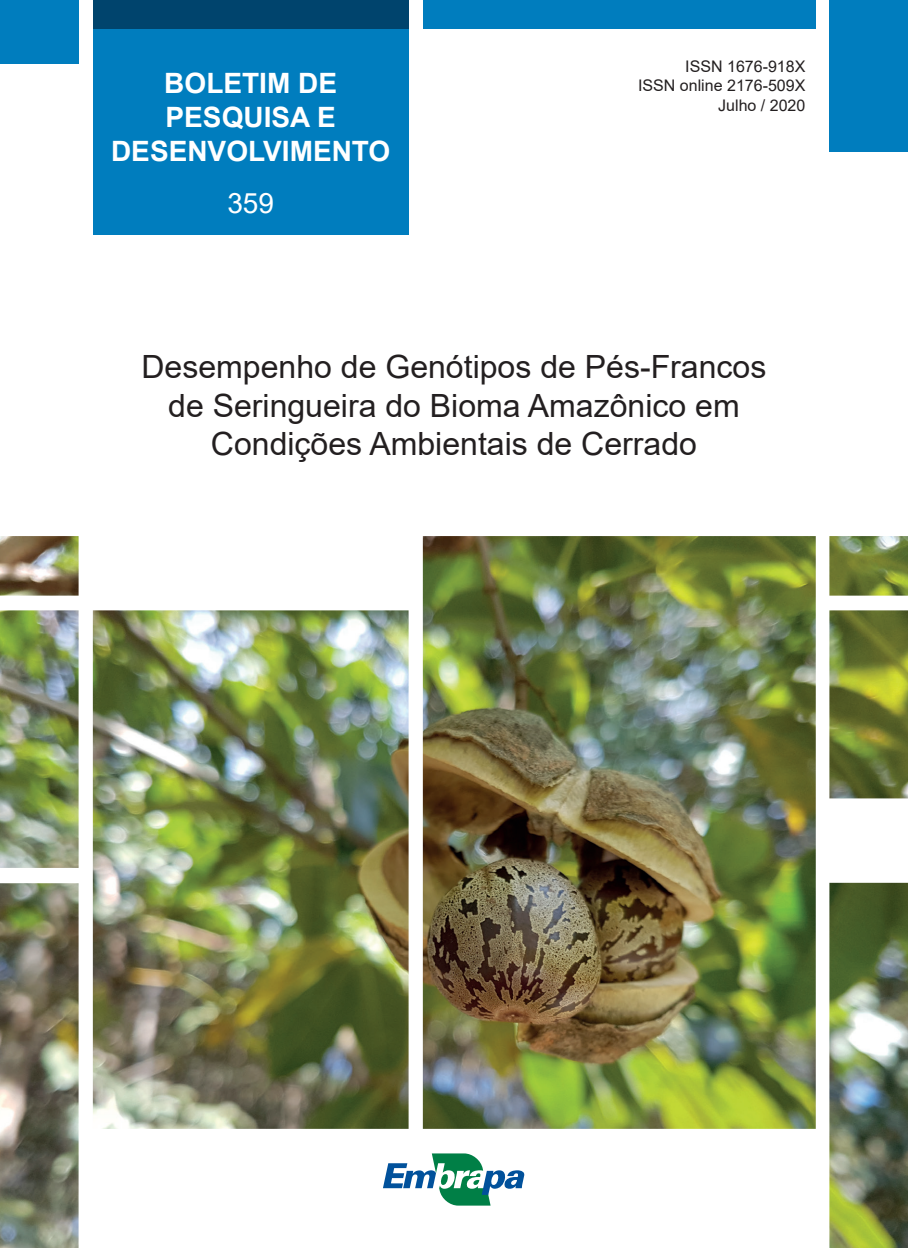
<style>
.page{position:relative;width:908px;height:1248px;background:#fff}
.page>*{position:absolute;margin:0;border:0;box-sizing:border-box;transform-origin:0 0}
.TITULO_CAPA{font:32px/38.4px "Arial";color:#231f20;text-align:center}
.BOLETIM{font:700 28px/33.6px "Arial";color:#fff;text-align:center}
.NUMERO{font:28px "Arial";color:#fff}
.ISSN{font:16px/19.2px "Arial";color:#231f20;text-align:right}
</style>
<div class="page">
<div style="left:0;top:0;width:79px;height:64px;background:#007dbe"></div>
<div style="left:829px;top:0;width:78px;height:152px;background:#007dbe"></div>
<div style="left:93px;top:0;width:315px;height:234px;background:#007dbe"></div>
<div style="left:422px;top:0;width:392px;height:28px;background:#007dbe"></div>
<div style="left:93px;top:0;width:315px;height:28px;background:#00446d"></div>
<img style="left:0;top:536px;width:907px;height:711px">
<p class="BOLETIM" style="left:111px;top:67px;width:281px">BOLETIM DE<br>PESQUISA E<br>DESENVOLVIMENTO</p>
<p class="NUMERO" style="left:227px;top:184px;width:48px">359</p>
<p class="ISSN" style="left:637px;top:57px;width:169px">ISSN 1676-918X<br>ISSN online 2176-509X</p>
<p class="ISSN" style="left:717px;top:95px;width:89px">Julho / 2020</p>
<p class="TITULO_CAPA" style="left:141px;top:347px;width:626px">Desempenho de Genótipos de Pés-Francos de Seringueira do Bioma Amazônico em<br>Condições Ambientais de Cerrado</p>
</div>
